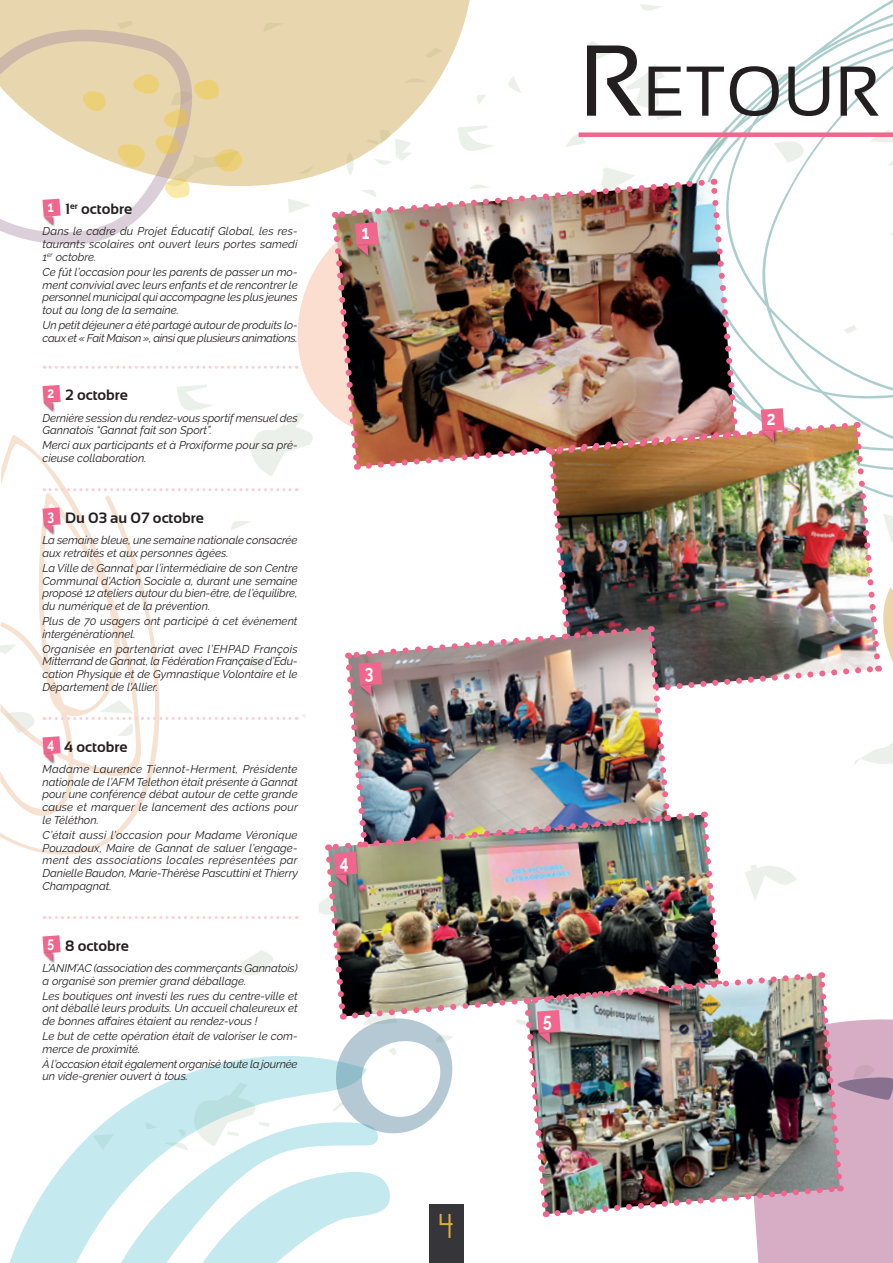
<style>
.page{position:relative;width:893px;height:1263px;background:#fff}
.page>*{position:absolute;margin:0;border:0;box-sizing:border-box;transform-origin:0 0}
.t1{font:70.35px "Sansation";color:#231f20}
.t2{font:30px "Thruster";color:#dcaf39}
.t3{font:700 19.5px "Raleway";color:#fff;scale:.8 1}
.t4{font:700 15px "Sansation";color:#231f20}
.t5{font:italic 11.25px/12.8px "Raleway";letter-spacing:-.005em;color:#231f20;text-align:justify}
.t6{font:italic 11.25px/12.8px "Raleway";letter-spacing:-.025em;color:#231f20}
.s1{font-size:100.5px}
</style>
<div class="page">
<svg style="left:640px;top:4px;width:19px;height:7px"></svg>
<div style="left:0;top:0;width:470px;height:40px;background:#e7d6ae"></div>
<svg style="left:0;top:22px;width:204px;height:221px"></svg>
<svg style="left:659px;top:0;width:234px;height:40px"></svg>
<svg style="left:9px;top:1193px;width:34px;height:70px;fill:#c4e9ee"></svg>
<svg style="left:0;top:435px;width:43px;height:418px"></svg>
<div style="left:42px;top:215px;width:13px;height:12px;background:#fff"></div>
<div style="left:42px;top:524px;width:13px;height:12px;background:#f7e2d2"></div>
<div style="left:42px;top:752px;width:13px;height:13px;background:#fff"></div>
<img style="left:43px;top:40px;width:850px;height:1223px">
<h3 class="t4" style="left:48px;top:201px;width:86px"><sup>1</sup> 1<sup>er</sup> octobre</h3>
<p class="t5" style="left:43px;top:225px;width:257px">Dans le cadre du Projet Éducatif Global, les res&shy;taurants scolaires ont ouvert leurs portes samedi 1<sup>er</sup> octobre.</p>
<p class="t5" style="left:43px;top:265px;width:257px">Ce fût l’occasion pour les parents de passer un mo&shy;ment convivial avec leurs enfants et de rencontrer le personnel municipal qui accompagne les plus jeunes tout au long de la semaine.</p>
<p class="t6" style="left:43px;top:318px;width:257px">Un petit déjeuner a été partagé autour de produits lo&shy;caux et « Fait Maison », ainsi que plusieurs animations.</p>
<h3 class="t4" style="left:47px;top:387px;width:82px"><sup>2</sup> 2 octobre</h3>
<p class="t5" style="left:43px;top:411px;width:257px">Dernière session du rendez-vous sportif mensuel des<br>Gannatois “Gannat fait son Sport”.</p>
<p class="t5" style="left:43px;top:439px;width:257px">Merci aux participants et à Proxiforme pour sa pré&shy;cieuse collaboration.</p>
<h3 class="t4" style="left:47px;top:509px;width:158px"><sup>3</sup> Du 03 au 07 octobre</h3>
<p class="t5" style="left:43px;top:534px;width:256px">La semaine bleue, une semaine nationale consacrée aux retraités et aux personnes âgées.</p>
<p class="t5" style="left:43px;top:561px;width:257px">La Ville de Gannat par l’intermédiaire de son Centre Communal d’Action Sociale a, durant une semaine proposé 12 ateliers autour du bien-être, de l’équilibre, du numérique et de la prévention.</p>
<p class="t5" style="left:43px;top:615px;width:256px">Plus de 70 usagers ont participé à cet événement intergénérationnel.</p>
<p class="t5" style="left:43px;top:642px;width:257px">Organisée en partenariat avec l’EHPAD François Mitterrand de Gannat, la Fédération Française d’Édu&shy;cation Physique et de Gymnastique Volontaire et le Département de l’Allier.</p>
<h3 class="t4" style="left:47px;top:738px;width:82px"><sup>4</sup> 4 octobre</h3>
<p class="t5" style="left:43px;top:763px;width:257px">Madame Laurence Tiennot-Herment, Présidente nationale de l’AFM Telethon était présente à Gannat pour une conférence débat autour de cette grande cause et marquer le lancement des actions pour le Téléthon.</p>
<p class="t5" style="left:43px;top:828px;width:257px">C’était aussi l’occasion pour Madame Véronique Pouzadoux, Maire de Gannat de saluer l’engage&shy;ment des associations locales représentées par Danielle Baudon, Marie-Thérèse Pascuttini et Thierry Champagnat.</p>
<h3 class="t4" style="left:47px;top:937px;width:83px"><sup>5</sup> 8 octobre</h3>
<p class="t5" style="left:43px;top:962px;width:257px">L’ANIM’AC (association des commerçants Gannatois) a organisé son premier grand déballage.</p>
<p class="t5" style="left:43px;top:989px;width:257px">Les boutiques ont investi les rues du centre-ville et ont déballé leurs produits. Un accueil chaleureux et de bonnes affaires étaient au rendez-vous !</p>
<p class="t5" style="left:43px;top:1030px;width:257px">Le but de cette opération était de valoriser le com&shy;merce de proximité.</p>
<p class="t5" style="left:43px;top:1057px;width:257px">À l’occasion était également organisé toute la journée un vide-grenier ouvert à tous.</p>
<h3 class="t3" style="left:362px;top:221px;width:11px">1</h3>
<h3 class="t3" style="left:365px;top:661px;width:12px">3</h3>
<h3 class="t3" style="left:340px;top:851px;width:13px">4</h3>
<h2 class="t2" style="left:439px;top:1213px;width:16px">4</h2>
<h1 class="t1" style="left:579px;top:52px;width:296px"><span class="s1">R</span>ETOUR</h1>
<h3 class="t3" style="left:767px;top:407px;width:12px">2</h3>
<h3 class="t3" style="left:543px;top:1009px;width:12px">5</h3>
</div>
